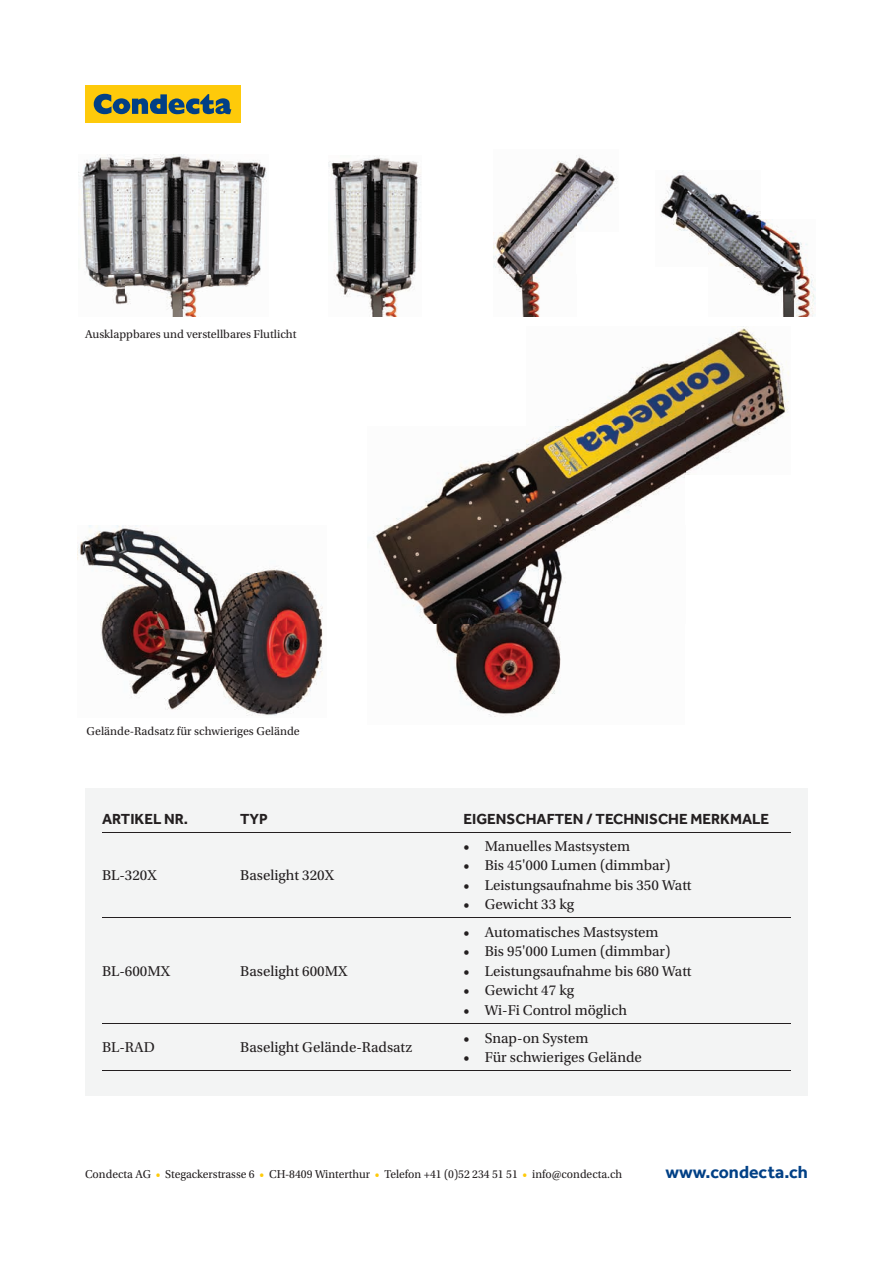
<style>
.page{position:relative;width:893px;height:1263px;background:#fff}
.page>*{position:absolute;margin:0;border:0;box-sizing:border-box;transform-origin:0 0}
.t1{font:700 18px "Effra";color:#014086}
.t2{font:15px "Utopia Std";color:#231f20}
.t3{font:700 15px "Effra";color:#231f20}
.t4{font:12px "Utopia Std";color:#231f20}
.s1{color:#feca0a}
</style>
<div class="page">
<div style="left:85px;top:85px;width:155px;height:38px;background:#feca0a"></div>
<svg style="left:94px;top:94px;width:137px;height:20px"></svg>
<img style="left:328px;top:156px;width:93px;height:160px">
<img style="left:660px;top:171px;width:155px;height:146px">
<img style="left:494px;top:155px;width:124px;height:161px">
<img style="left:78px;top:154px;width:189px;height:162px">
<div style="left:85px;top:789px;width:723px;height:307px;background:#f3f4f4"></div>
<hr style="left:102px;top:832px;width:138px;height:1px;background:#231f20">
<hr style="left:240px;top:832px;width:223px;height:1px;background:#231f20">
<hr style="left:463px;top:832px;width:328px;height:1px;background:#231f20">
<hr style="left:102px;top:917px;width:138px;height:1px;background:#231f20">
<hr style="left:240px;top:917px;width:223px;height:1px;background:#231f20">
<hr style="left:463px;top:917px;width:328px;height:1px;background:#231f20">
<hr style="left:102px;top:1023px;width:138px;height:1px;background:#231f20">
<hr style="left:240px;top:1023px;width:223px;height:1px;background:#231f20">
<hr style="left:463px;top:1023px;width:328px;height:1px;background:#231f20">
<hr style="left:102px;top:1070px;width:138px;height:1px;background:#231f20">
<hr style="left:240px;top:1070px;width:223px;height:1px;background:#231f20">
<hr style="left:463px;top:1070px;width:328px;height:1px;background:#231f20">
<img style="left:78px;top:526px;width:245px;height:190px">
<img style="left:370px;top:327px;width:419px;height:390px">
<p class="t4" style="left:85px;top:327px;width:213px">Ausklappbares und verstellbares Flutlicht</p>
<p class="t4" style="left:86px;top:724px;width:215px">Gelände-Radsatz für schwieriges Gelände</p>
<p class="t3" style="left:102px;top:810px;width:88px">ARTIKEL NR.</p>
<p class="t3" style="left:240px;top:810px;width:29px">TYP</p>
<p class="t3" style="left:463px;top:810px;width:307px">EIGENSCHAFTEN / TECHNISCHE MERKMALE</p>
<p class="t2" style="left:102px;top:867px;width:56px">BL-320X</p>
<p class="t2" style="left:240px;top:867px;width:95px">Baselight 320X</p>
<p class="t2" style="left:102px;top:963px;width:70px">BL-600MX</p>
<p class="t2" style="left:240px;top:963px;width:109px">Baselight 600MX</p>
<p class="t2" style="left:102px;top:1039px;width:54px">BL-RAD</p>
<p class="t2" style="left:240px;top:1039px;width:173px">Baselight Gelände-Radsatz</p>
<p class="t2" style="left:463px;top:838px;width:168px">• Manuelles Mastsystem</p>
<p class="t2" style="left:463px;top:857px;width:208px">• Bis 45'000 Lumen (dimmbar)</p>
<p class="t2" style="left:463px;top:877px;width:230px">• Leistungsaufnahme bis 350 Watt</p>
<p class="t2" style="left:463px;top:896px;width:112px">• Gewicht 33 kg</p>
<p class="t2" style="left:463px;top:924px;width:197px">• Automatisches Mastsystem</p>
<p class="t2" style="left:463px;top:943px;width:208px">• Bis 95'000 Lumen (dimmbar)</p>
<p class="t2" style="left:463px;top:963px;width:230px">• Leistungsaufnahme bis 680 Watt</p>
<p class="t2" style="left:463px;top:982px;width:112px">• Gewicht 47 kg</p>
<p class="t2" style="left:463px;top:1002px;width:165px">• Wi-Fi Control möglich</p>
<p class="t2" style="left:463px;top:1029px;width:126px">• Snap-on System</p>
<p class="t2" style="left:463px;top:1049px;width:180px">• Für schwieriges Gelände</p>
<p class="t4" style="left:85px;top:1167px;width:539px">Condecta AG <span class="s1">•</span> Stegackerstrasse 6 <span class="s1">•</span> CH-8409 Winterthur <span class="s1">•</span> Telefon +41 (0)52 234 51 51 <span class="s1">•</span> info@condecta.ch</p>
<p class="t1" style="left:665px;top:1161px;width:144px">www.condecta.ch</p>
</div>
